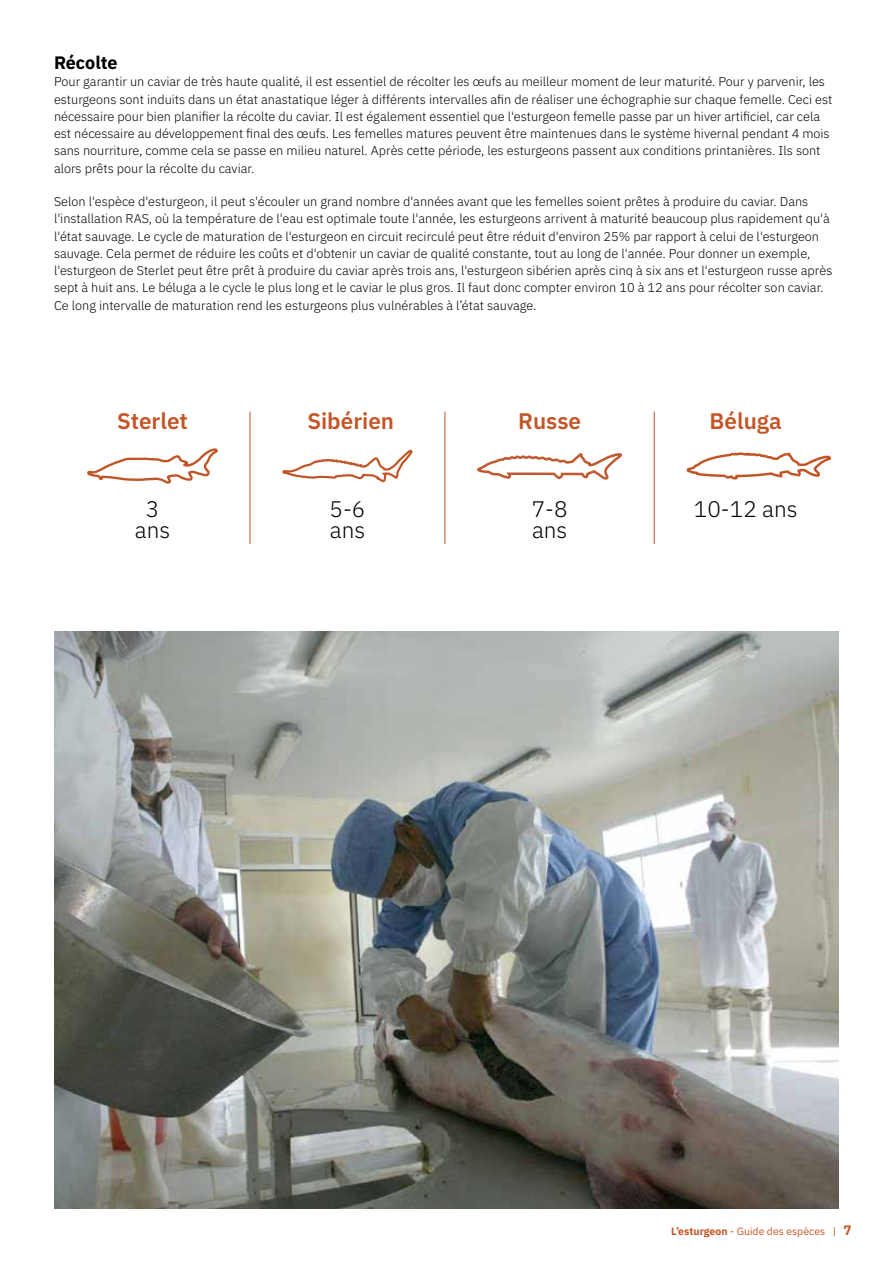
<style>
.page{position:relative;width:893px;height:1263px;background:#fff}
.page>*{position:absolute;margin:0;border:0;box-sizing:border-box;transform-origin:0 0}
.t1{font:600 22.5px "IBM Plex Sans";color:#c35527}
.t2{font:300 22.5px/21px "IBM Plex Sans";color:#000}
.t3{font:700 18px "IBM Plex Sans";letter-spacing:-.005em;color:#000}
.t4{font:300 12.75px/17.2px "IBM Plex Sans";color:#000}
.t5{font:10.5px "IBM Plex Sans";color:#c35527}
.s1{font-weight:700}
.s2{font-weight:700;font-size:13.5px}
</style>
<div class="page">
<img style="left:54px;top:631px;width:785px;height:578px">
<svg style="left:87px;top:448px;width:131px;height:36px"></svg>
<svg style="left:282px;top:449px;width:131px;height:34px"></svg>
<svg style="left:477px;top:453px;width:145px;height:27px"></svg>
<svg style="left:686px;top:452px;width:145px;height:28px"></svg>
<hr style="left:250px;top:411px;width:1px;height:133px;background:#c35527">
<hr style="left:445px;top:411px;width:1px;height:133px;background:#c35527">
<hr style="left:654px;top:411px;width:1px;height:133px;background:#c35527">
<h2 class="t3" style="left:54px;top:49px;width:65px">Récolte</h2>
<p class="t4" style="left:54px;top:72px;width:780px">Pour garantir un caviar de très haute qualité, il est essentiel de récolter les œufs au meilleur moment de leur maturité. Pour y parvenir, les esturgeons sont induits dans un état anastatique léger à différents intervalles afin de réaliser une échographie sur chaque femelle. Ceci est nécessaire pour bien planifier la récolte du caviar. Il est également essentiel que l'esturgeon femelle passe par un hiver artificiel, car cela est nécessaire au développement final des œufs. Les femelles matures peuvent être maintenues dans le système hivernal pendant 4 mois sans nourriture, comme cela se passe en milieu naturel. Après cette période, les esturgeons passent aux conditions printanières. Ils sont alors prêts pour la récolte du caviar.</p>
<p class="t4" style="left:54px;top:192px;width:780px">Selon l'espèce d'esturgeon, il peut s'écouler un grand nombre d'années avant que les femelles soient prêtes à produire du caviar. Dans l'installation RAS, où la température de l'eau est optimale toute l'année, les esturgeons arrivent à maturité beaucoup plus rapidement qu'à l'état sauvage. Le cycle de maturation de l'esturgeon en circuit recirculé peut être réduit d'environ 25% par rapport à celui de l'esturgeon sauvage. Cela permet de réduire les coûts et d'obtenir un caviar de qualité constante, tout au long de l'année. Pour donner un exemple, l'esturgeon de Sterlet peut être prêt à produire du caviar après trois ans, l'esturgeon sibérien après cinq à six ans et l'esturgeon russe après sept à huit ans. Le béluga a le cycle le plus long et le caviar le plus gros. Il faut donc compter environ 10 à 12 ans pour récolter son caviar.<br>Ce long intervalle de maturation rend les esturgeons plus vulnérables à l’état sauvage.</p>
<h1 class="t1" style="left:117px;top:403px;width:72px">Sterlet</h1>
<h1 class="t1" style="left:307px;top:403px;width:88px">Sibérien</h1>
<h1 class="t1" style="left:518px;top:403px;width:65px">Russe</h1>
<h1 class="t1" style="left:710px;top:403px;width:74px">Béluga</h1>
<h1 class="t2" style="left:135px;top:496px;width:37px;text-align:center">3 ans</h1>
<h1 class="t2" style="left:330px;top:496px;width:37px">5-6 ans</h1>
<h1 class="t2" style="left:532px;top:496px;width:37px">7-8 ans</h1>
<h1 class="t2" style="left:694px;top:496px;width:105px">10-12 ans</h1>
<p class="t5" style="left:671px;top:1223px;width:182px"><span class="s1">L’esturgeon</span> - Guide des espèces | <span class="s2">7</span></p>
</div>
